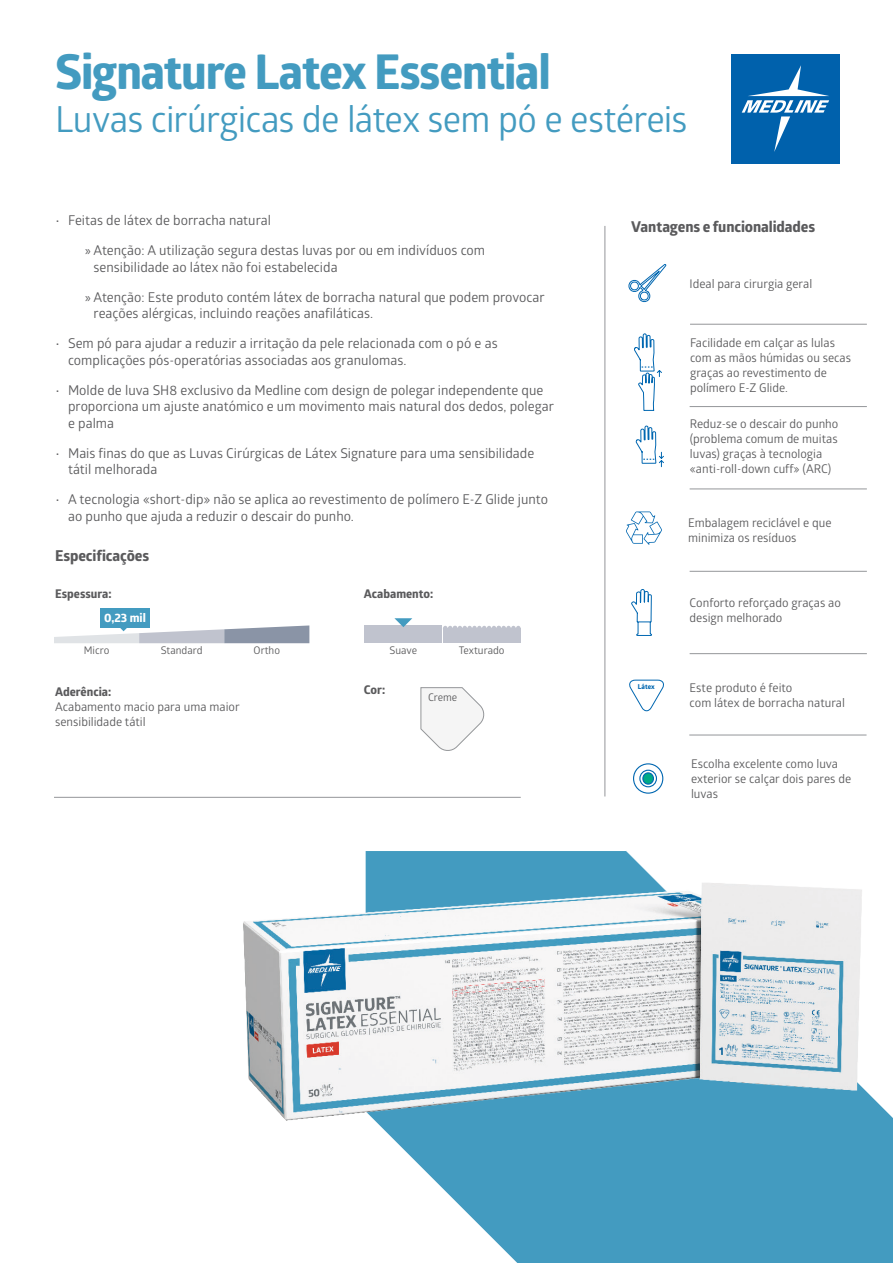
<style>
.page{position:relative;width:893px;height:1263px;background:#fff}
.page>*{position:absolute;margin:0;border:0;box-sizing:border-box;transform-origin:0 0}
.MEDLINE_-_Headline{font:700 48px "Globerx";letter-spacing:-.025em;color:#439bc0}
.MEDLINE_-_Sub-Headli{font:36px "Glober";letter-spacing:-.025em;color:#439bc0}
.MEDLINE_-_Sub-Headli-2{font:700 15px "Globerx";letter-spacing:-.005em;color:#5a5a5c}
.t1{font:13.5px/16.5px "Glober";color:#5a5a5c}
.MEDLINE_-_Line_Listi{font:12px/15px "Glober";color:#5a5a5c}
.MEDLINE_-_Line_Listi-2{font:700 12px "Globerx";color:#5a5a5c}
.MEDLINE_-_Line_Listi-3{font:700 12px "Globerx";color:#fff}
.t2{font:10.5px "Glober";color:#5a5a5c}
.t3{font:700 6.75px "Globerx";color:#0067b1}
.s1{font-family:"Myriad Pro"}
</style>
<div class="page">
<svg style="left:403px;top:1104px;width:490px;height:159px;background:#5ba7c8"></svg>
<svg style="left:633px;top:763px;width:31px;height:31px"></svg>
<div style="left:642px;top:772px;width:12px;height:13px;background:#00aa86;border:1px solid #0067b1;border-radius:50%"></div>
<hr style="left:690px;top:324px;width:177px;height:1px;background:#949699">
<hr style="left:690px;top:489px;width:177px;height:1px;background:#949699">
<hr style="left:690px;top:571px;width:177px;height:1px;background:#949699">
<hr style="left:690px;top:653px;width:177px;height:1px;background:#949699">
<hr style="left:689px;top:735px;width:177px;height:1px;background:#949699">
<hr style="left:54px;top:797px;width:467px;height:1px;background:#949699">
<hr style="left:605px;top:226px;width:1px;height:570px;background:#949699">
<hr style="left:690px;top:406px;width:177px;height:1px;background:#949699">
<svg style="left:54px;top:625px;width:255px;height:18px"></svg>
<div style="left:100px;top:608px;width:50px;height:19px;background:#439bc0"></div>
<div style="left:364px;top:626px;width:78px;height:17px;background:#c0c3ce"></div>
<div style="left:443px;top:629px;width:78px;height:14px;background:#c0c3ce"></div>
<svg style="left:443px;top:626px;width:78px;height:3px"></svg>
<svg style="left:394px;top:618px;width:18px;height:9px"></svg>
<img style="left:243px;top:851px;width:636px;height:298px">
<svg style="left:420px;top:687px;width:65px;height:64px"></svg>
<div style="left:732px;top:54px;width:108px;height:110px;background:#0061ac"></div>
<svg style="left:742px;top:65px;width:87px;height:87px"></svg>
<svg style="left:626px;top:264px;width:41px;height:448px"></svg>
<p class="MEDLINE_-_Headline" style="left:55px;top:37px;width:497px">Signature Latex Essential</p>
<p class="MEDLINE_-_Sub-Headli" style="left:55px;top:94px;width:634px">Luvas cirúrgicas de látex sem pó e estéreis</p>
<p class="t1" style="left:55px;top:212px;width:217px">• Feitas de látex de borracha natural</p>
<p class="t1" style="left:94px;top:242px;width:393px;text-indent:-9px"><span class="s1">»</span> Atenção: A utilização segura destas luvas por ou em indivíduos com sensibilidade ao látex não foi estabelecida</p>
<p class="t1" style="left:94px;top:288px;width:453px;text-indent:-9px"><span class="s1">»</span> Atenção: Este produto contém látex de borracha natural que podem provocar reações alérgicas, incluindo reações anafiláticas.</p>
<p class="t1" style="left:68px;top:335px;width:431px;text-indent:-13px">• Sem pó para ajudar a reduzir a irritação da pele relacionada com o pó e as complicações pós-operatórias associadas aos granulomas.</p>
<p class="t1" style="left:68px;top:381px;width:487px;text-indent:-13px">• Molde de luva SH8 exclusivo da Medline com design de polegar independente que proporciona um ajuste anatómico e um movimento mais natural dos dedos, polegar e palma</p>
<p class="t1" style="left:68px;top:444px;width:468px;text-indent:-13px">• Mais finas do que as Luvas Cirúrgicas de Látex Signature para uma sensibilidade tátil melhorada</p>
<p class="t1" style="left:68px;top:491px;width:482px;text-indent:-13px">• A tecnologia «short-dip» não se aplica ao revestimento de polímero E-Z Glide junto ao punho que ajuda a reduzir o descair do punho.</p>
<p class="MEDLINE_-_Sub-Headli-2" style="left:55px;top:545px;width:96px">Especificações</p>
<p class="MEDLINE_-_Line_Listi-2" style="left:55px;top:585px;width:58px">Espessura:</p>
<p class="MEDLINE_-_Line_Listi-2" style="left:364px;top:585px;width:71px">Acabamento:</p>
<p class="MEDLINE_-_Line_Listi-3" style="left:104px;top:609px;width:43px">0,23 mil</p>
<p class="t2" style="left:84px;top:643px;width:27px">Micro</p>
<p class="t2" style="left:161px;top:643px;width:43px">Standard</p>
<p class="t2" style="left:254px;top:643px;width:28px">Ortho</p>
<p class="t2" style="left:390px;top:643px;width:29px">Suave</p>
<p class="t2" style="left:459px;top:643px;width:47px">Texturado</p>
<p class="MEDLINE_-_Line_Listi-2" style="left:55px;top:683px;width:58px">Aderência:</p>
<p class="MEDLINE_-_Line_Listi-2" style="left:364px;top:681px;width:23px">Cor:</p>
<p class="MEDLINE_-_Line_Listi" style="left:55px;top:699px;width:186px">Acabamento macio para uma maior sensibilidade tátil</p>
<p class="t2" style="left:428px;top:690px;width:31px">Creme</p>
<p class="MEDLINE_-_Sub-Headli-2" style="left:631px;top:216px;width:185px">Vantagens e funcionalidades</p>
<p class="MEDLINE_-_Line_Listi" style="left:690px;top:275px;width:124px">Ideal para cirurgia geral</p>
<p class="MEDLINE_-_Line_Listi" style="left:690px;top:335px;width:163px">Facilidade em calçar as lulas com as mãos húmidas ou secas graças ao revestimento de polímero E-Z Glide.</p>
<p class="MEDLINE_-_Line_Listi" style="left:690px;top:416px;width:150px">Reduz-se o descair do punho (problema comum de muitas luvas) graças à tecnologia «anti-roll-down cuff» (ARC)</p>
<p class="MEDLINE_-_Line_Listi" style="left:688px;top:514px;width:145px">Embalagem reciclável e que minimiza os resíduos</p>
<p class="t3" style="left:638px;top:681px;width:18px">Látex</p>
<p class="MEDLINE_-_Line_Listi" style="left:690px;top:595px;width:153px">Conforto reforçado graças ao design melhorado</p>
<p class="MEDLINE_-_Line_Listi" style="left:690px;top:679px;width:157px">Este produto é feito<br>com látex de borracha natural</p>
<p class="MEDLINE_-_Line_Listi" style="left:691px;top:755px;width:162px">Escolha excelente como luva exterior se calçar dois pares de luvas</p>
</div>
